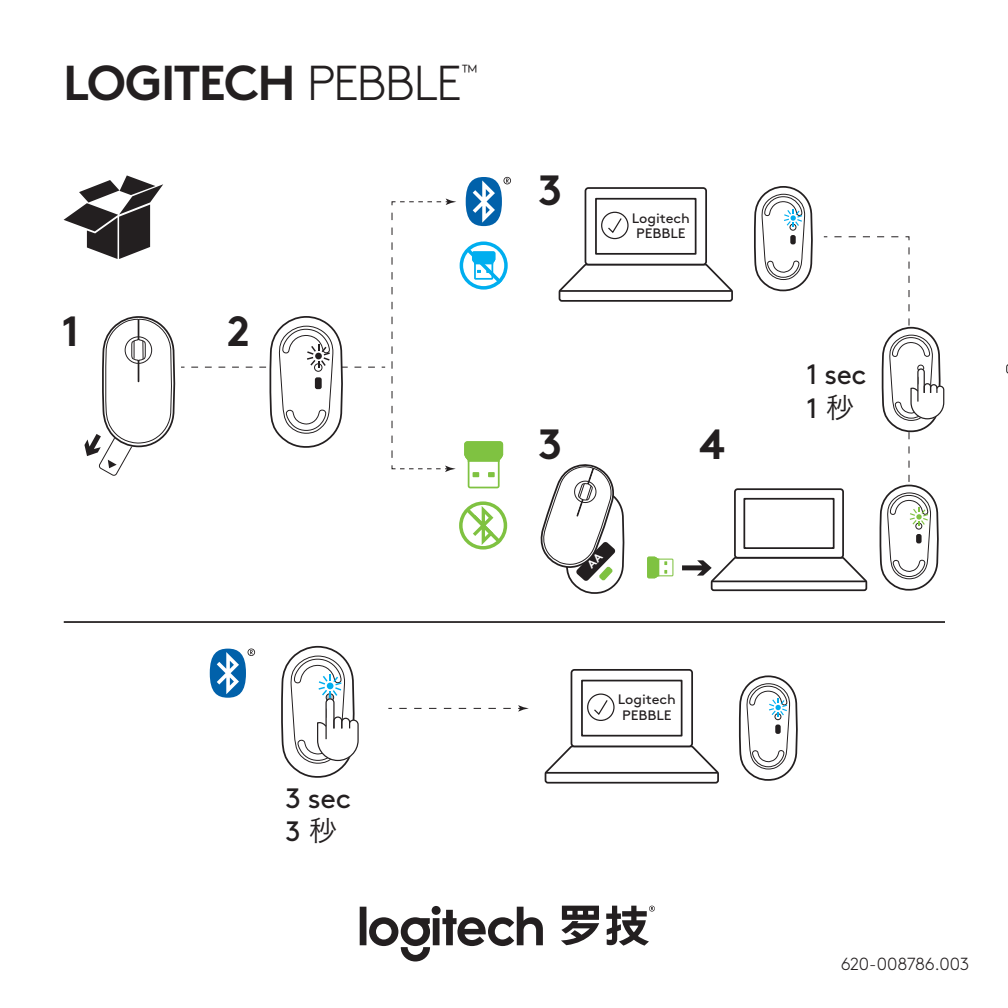
<style>
.page{position:relative;width:1008px;height:1008px;background:#fff}
.page>*{position:absolute;margin:0;border:0;box-sizing:border-box;transform-origin:0 0}
.Product_Name{font:49px "Brown Pro Bold Alt";letter-spacing:-.035em;color:#231f20}
.t1{font:42.35px "Brown Pro Bold Alt";color:#231f20}
.t2{font:28px/33.6px "Brown Pro Regular Alt";letter-spacing:-.015em;color:#231f20}
.Product_Name-2{font:300 20.3px "Brown Pro";color:#231f20}
.t3{font:300 17.5px "Brown Pro";letter-spacing:-.02em;color:#231f20}
.t4{font:13.65px/15.8px "Brown Pro Regular Alt";color:#231f20;text-align:center;scale:1.05 1}
.s1{font-family:"Brown Pro";font-weight:300}
.s2{font-family:"Hira Kaku Pro W3"}
</style>
<div class="page">
<svg style="left:399px;top:705px;width:130px;height:7px"></svg>
<div style="left:459px;top:501px;width:48px;height:49px;border:4px solid #7fc241;border-radius:50%"></div>
<svg style="left:463px;top:505px;width:42px;height:42px"></svg>
<svg style="left:84px;top:316px;width:101px;height:160px"></svg>
<div style="left:460px;top:241px;width:48px;height:49px;border:4px solid #00aeef;border-radius:50%"></div>
<svg style="left:464px;top:245px;width:42px;height:42px"></svg>
<svg style="left:391px;top:465px;width:65px;height:7px"></svg>
<svg style="left:391px;top:199px;width:65px;height:259px"></svg>
<svg style="left:464px;top:441px;width:39px;height:47px"></svg>
<svg style="left:466px;top:177px;width:45px;height:49px"></svg>
<svg style="left:210px;top:649px;width:45px;height:49px"></svg>
<svg style="left:544px;top:744px;width:175px;height:40px"></svg>
<hr style="left:546px;top:772px;width:171px;height:2px;background:#231f20">
<div style="left:571px;top:669px;width:122px;height:78px;border:2px solid #231f20;border-radius:3px"></div>
<div style="left:581px;top:680px;width:102px;height:57px;border:2px solid #231f20"></div>
<div style="left:587px;top:694px;width:28px;height:27px;border:1px solid #231f20;border-radius:50%"></div>
<svg style="left:594px;top:700px;width:14px;height:15px"></svg>
<hr style="left:64px;top:621px;width:881px;height:2px;background:#231f20">
<svg style="left:738px;top:675px;width:60px;height:106px"></svg>
<svg style="left:281px;top:645px;width:78px;height:133px"></svg>
<svg style="left:64px;top:175px;width:99px;height:84px"></svg>
<svg style="left:191px;top:316px;width:194px;height:132px"></svg>
<div style="left:315px;top:353px;width:7px;height:6px;background:#231f20;border-radius:50%"></div>
<svg style="left:360px;top:906px;width:183px;height:56px"></svg>
<svg style="left:561px;top:906px;width:38px;height:39px"></svg>
<svg style="left:606px;top:906px;width:49px;height:40px"></svg>
<svg style="left:540px;top:186px;width:405px;height:408px"></svg>
<p class="Product_Name" style="left:63px;top:43px;width:400px">LOGITECH <span class="s1">PEBBLE</span></p>
<p class="Product_Name-2" style="left:461px;top:57px;width:19px">™</p>
<p class="t1" style="left:62px;top:297px;width:19px">1</p>
<p class="t1" style="left:227px;top:297px;width:25px">2</p>
<p class="t1" style="left:538px;top:156px;width:26px">3</p>
<p class="t1" style="left:538px;top:410px;width:26px">3</p>
<p class="t4" style="left:632px;top:209px;width:57px">Logitech<br>PEBBLE</p>
<p class="t1" style="left:699px;top:410px;width:27px">4</p>
<p class="t2" style="left:806px;top:355px;width:62px">1 sec<br>1 <span class="s2">秒</span></p>
<p class="t2" style="left:286px;top:779px;width:67px">3 sec<br>3 <span class="s2">秒</span></p>
<p class="t4" style="left:618px;top:691px;width:57px">Logitech<br>PEBBLE</p>
<p class="t3" style="left:841px;top:951px;width:130px">620-008786.003</p>
</div>
